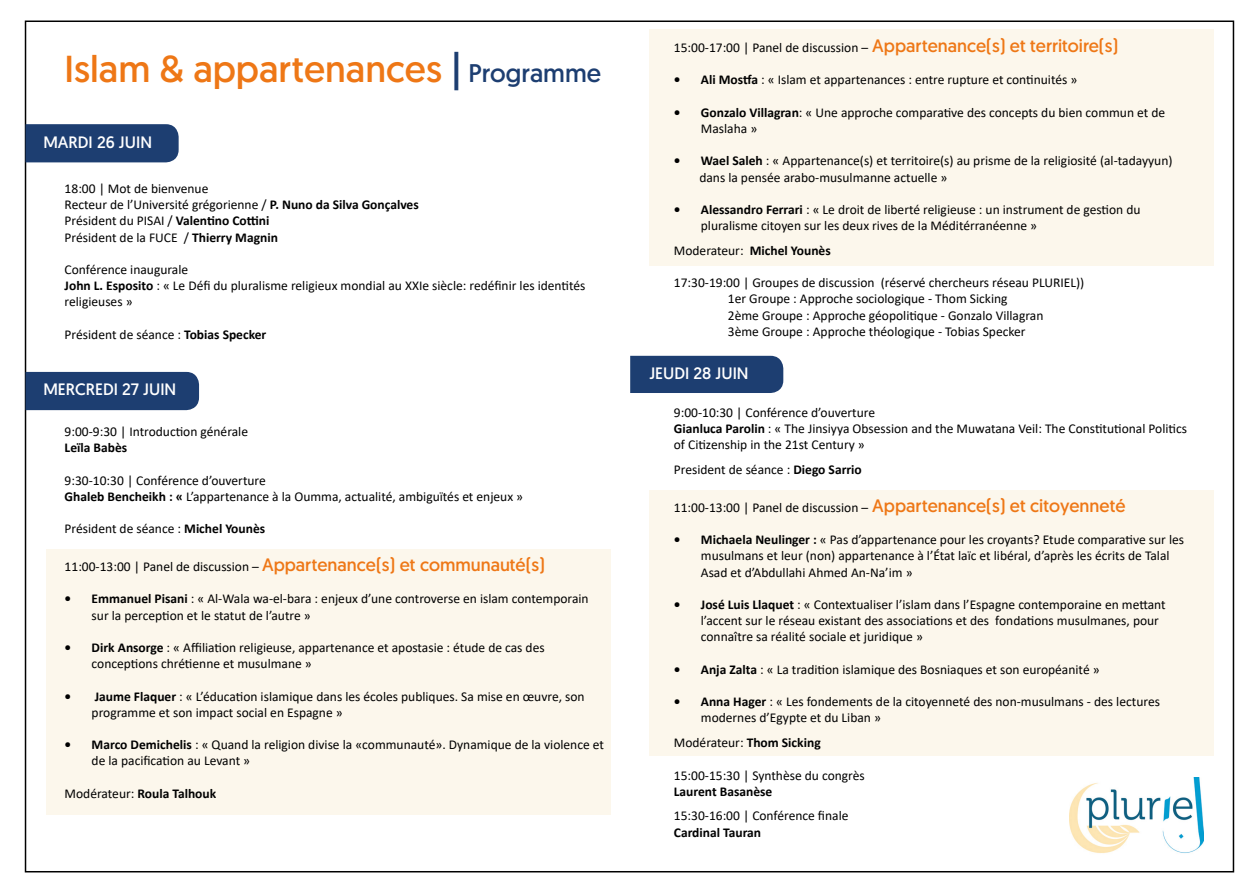
<style>
.page{position:relative;width:1259px;height:893px;background:#fff}
.page>*{position:absolute;margin:0;border:0;box-sizing:border-box;transform-origin:0 0}
.t1{font:37.5px "Geomanist";color:#ee7716}
.t2{font:16.5px "Geomanist";color:#fff}
.t3{font:13.5px/16.2px "Calibri";color:#000}
.t4{font:700 13.5px "Calibri";color:#000}
.s1{color:#1d3e71}
.s2{font-size:25.5px;color:#1d3e71}
.s3{font-weight:700}
.s4{font-family:"Geomanist";font-size:18px;color:#ee7716}
.s5{font-weight:400}
</style>
<div class="page">
<div style="left:649px;top:29px;width:564px;height:237px;background:#fcf7ec"></div>
<div style="left:649px;top:490px;width:564px;height:266px;background:#fcf7ec"></div>
<div style="left:46px;top:549px;width:564px;height:265px;background:#fcf7ec"></div>
<div style="left:26px;top:124px;width:153px;height:38px;background:#1d3e71"></div>
<div style="left:630px;top:356px;width:153px;height:37px;background:#1d3e71"></div>
<div style="left:26px;top:372px;width:173px;height:38px;background:#1d3e71"></div>
<img style="left:1069px;top:777px;width:134px;height:76px">
<h1 class="t1" style="left:65px;top:45px;width:538px">Islam &amp; appartenances <span class="s1">|</span> <span class="s2">Programme</span></h1>
<p class="t2" style="left:43px;top:132px;width:110px">MARDI 26 JUIN</p>
<p class="t3" style="left:65px;top:180px;width:356px">18:00 | Mot de bienvenue<br>Recteur de l’Université grégorienne / <span class="s3">P. Nuno da Silva Gonçalves </span>Président du PISAI / <span class="s3">Valentino Cottini<br></span>Président de la FUCE / <span class="s3">Thierry Magnin</span></p>
<p class="t3" style="left:65px;top:261px;width:522px">Conférence inaugurale<br><span class="s3">John L. Esposito</span> : « Le Défi du pluralisme religieux mondial au XXIe siècle: redéfinir les identités religieuses »</p>
<p class="t3" style="left:65px;top:326px;width:203px">Président de séance : <span class="s3">Tobias Specker</span></p>
<p class="t2" style="left:43px;top:379px;width:134px">MERCREDI 27 JUIN</p>
<p class="t3" style="left:65px;top:423px;width:185px">9:00-9:30 | Introduction générale</p>
<p class="t4" style="left:65px;top:438px;width:64px">Leïla Babès</p>
<p class="t3" style="left:65px;top:472px;width:460px">9:30-10:30 | Conférence d’ouverture<br><span class="s3">Ghaleb Bencheikh : «</span> L’appartenance à la Oumma, actualité, ambiguïtés et enjeux »</p>
<p class="t3" style="left:65px;top:520px;width:202px">Président de séance : <span class="s3">Michel Younès</span></p>
<p class="t3" style="left:65px;top:558px;width:482px">11:00-13:00 | Panel de discussion – <span class="s4">Appartenance(s) et communauté(s)</span></p>
<p class="t3" style="left:92px;top:590px;width:498px;text-indent:-27px"><span class="s3">• Emmanuel Pisani</span> : « Al-Wala wa-el-bara : enjeux d’une controverse en islam contemporain sur la perception et le statut de l’autre »</p>
<p class="t3" style="left:92px;top:639px;width:454px;text-indent:-27px"><span class="s3">• Dirk Ansorge</span> : « Affiliation religieuse, appartenance et apostasie : étude de cas des conceptions chrétienne et musulmane »</p>
<p class="t3" style="left:92px;top:688px;width:494px;text-indent:-27px"><span class="s3">• Jaume Flaquer</span> : « L’éducation islamique dans les écoles publiques. Sa mise en œuvre, son programme et son impact social en Espagne »</p>
<p class="t3" style="left:92px;top:736px;width:514px;text-indent:-27px"><span class="s3">• Marco Demichelis</span> : « Quand la religion divise la «communauté». Dynamique de la violence et de la pacification au Levant »</p>
<p class="t4" style="left:65px;top:784px;width:153px"><span class="s5">Modérateur:</span> Roula Talhouk</p>
<p class="t3" style="left:674px;top:39px;width:446px">15:00-17:00 | Panel de discussion – <span class="s4">Appartenance(s) et territoire(s)</span></p>
<p class="t3" style="left:674px;top:71px;width:405px"><span class="s3">• Ali Mostfa</span> : « Islam et appartenances : entre rupture et continuités »</p>
<p class="t3" style="left:701px;top:104px;width:466px;text-indent:-27px"><span class="s3">• Gonzalo Villagran</span>: « Une approche comparative des concepts du bien commun et de<br>Maslaha »</p>
<p class="t3" style="left:699px;top:152px;width:475px;text-indent:-26px"><span class="s3">• Wael Saleh</span> : « Appartenance(s) et territoire(s) au prisme de la religiosité (al-tadayyun) dans la pensée arabo-musulmanne actuelle »</p>
<p class="t3" style="left:701px;top:201px;width:441px;text-indent:-27px"><span class="s3">• Alessandro Ferrari</span> : « Le droit de liberté religieuse : un instrument de gestion du pluralisme citoyen sur les deux rives de la Méditérranéenne »</p>
<p class="t4" style="left:674px;top:241px;width:158px"><span class="s5">Moderateur:</span> Michel Younès</p>
<p class="t3" style="left:728px;top:274px;width:358px;text-indent:-54px">17:30-19:00 | Groupes de discussion (réservé chercheurs réseau PLURIEL))<br>1er Groupe : Approche sociologique - Thom Sicking<br>2ème Groupe : Approche géopolitique - Gonzalo Villagran<br>3ème Groupe : Approche théologique - Tobias Specker</p>
<p class="t2" style="left:649px;top:362px;width:101px">JEUDI 28 JUIN</p>
<p class="t3" style="left:674px;top:404px;width:515px">9:00-10:30 | Conférence d’ouverture<br><span class="s3">Gianluca Parolin</span> : « The Jinsiyya Obsession and the Muwatana Veil: The Constitutional Politics of Citizenship in the 21st Century »</p>
<p class="t3" style="left:674px;top:461px;width:189px">President de séance : <span class="s3">Diego Sarrio</span></p>
<p class="t3" style="left:674px;top:499px;width:453px">11:00-13:00 | Panel de discussion – <span class="s4">Appartenance(s) et citoyenneté</span></p>
<p class="t3" style="left:701px;top:531px;width:485px;text-indent:-27px"><span class="s3">• Michaela Neulinger :</span> « Pas d’appartenance pour les croyants? Etude comparative sur les musulmans et leur (non) appartenance à l’État laïc et libéral, d’après les écrits de Talal<br>Asad et d’Abdullahi Ahmed An-Na’im »</p>
<p class="t3" style="left:701px;top:596px;width:466px;text-indent:-27px"><span class="s3">• José Luis Llaquet</span> : « Contextualiser l’islam dans l’Espagne contemporaine en mettant l’accent sur le réseau existant des associations et des fondations musulmanes, pour connaître sa réalité sociale et juridique »</p>
<p class="t3" style="left:674px;top:661px;width:427px"><span class="s3">• Anja Zalta</span> : « La tradition islamique des Bosniaques et son européanité »</p>
<p class="t3" style="left:701px;top:693px;width:460px;text-indent:-27px"><span class="s3">• Anna Hager</span> : « Les fondements de la citoyenneté des non-musulmans - des lectures modernes d’Egypte et du Liban »</p>
<p class="t3" style="left:674px;top:734px;width:148px">Modérateur: <span class="s3">Thom Sicking</span></p>
<p class="t3" style="left:674px;top:767px;width:192px">15:00-15:30 | Synthèse du congrès</p>
<p class="t4" style="left:674px;top:782px;width:100px">Laurent Basanèse</p>
<p class="t3" style="left:674px;top:807px;width:176px">15:30-16:00 | Conférence finale</p>
<p class="t4" style="left:674px;top:823px;width:89px">Cardinal Tauran</p>
</div>
